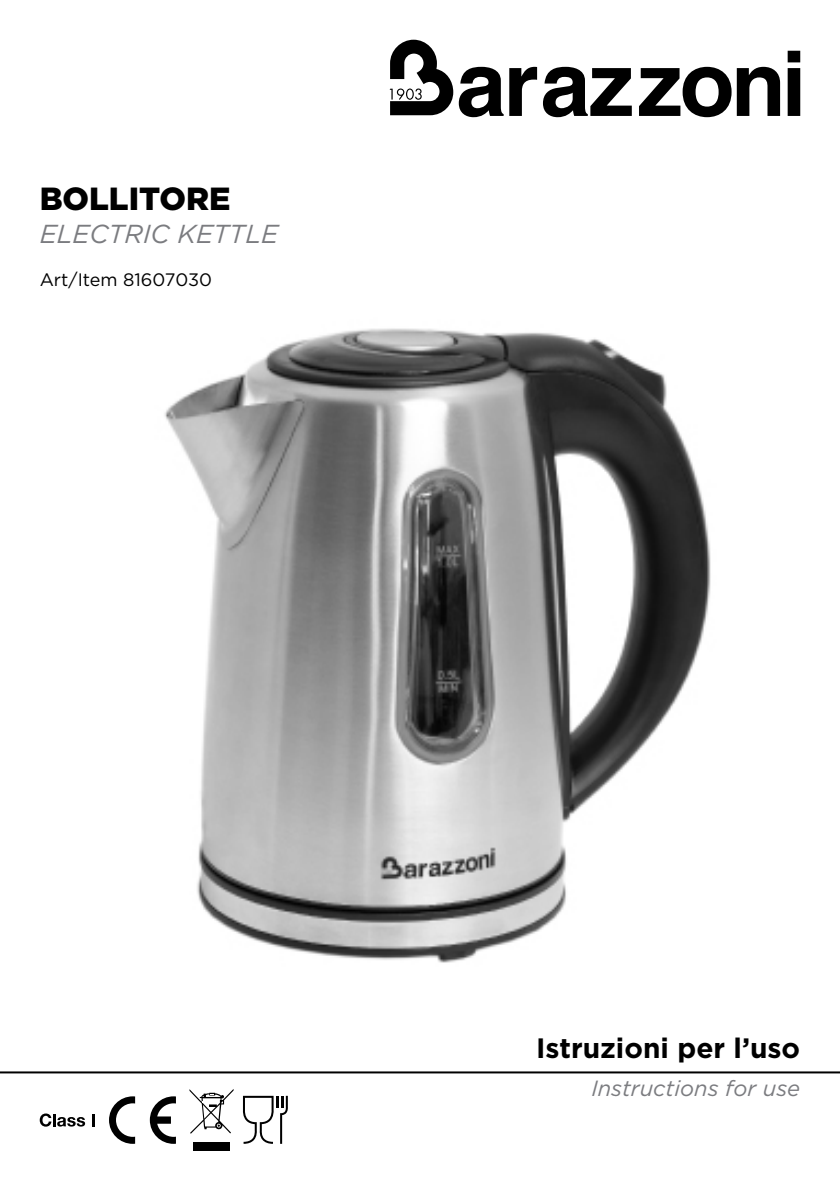
<style>
.page{position:relative;width:840px;height:1191px;background:#fff}
.page>*{position:absolute;margin:0;border:0;box-sizing:border-box;transform-origin:0 0}
.t1{font:900 32px "Gotham";color:#000}
.t2{font:700 28px "Gotham";color:#000}
.t3{font:italic 26px "Gotham";color:#7b7c80}
.t4{font:italic 22px "Gotham";color:#7b7c80}
.t5{font:18px "Gotham";color:#000}
</style>
<div class="page">
<img style="left:164px;top:328px;width:547px;height:635px">
<svg style="left:509px;top:67px;width:122px;height:50px"></svg>
<svg style="left:639px;top:67px;width:140px;height:50px"></svg>
<svg style="left:787px;top:51px;width:12px;height:65px"></svg>
<svg style="left:389px;top:40px;width:114px;height:77px"></svg>
<hr style="left:0;top:1071px;width:839px;height:2px;background:#000">
<svg style="left:40px;top:1113px;width:45px;height:13px"></svg>
<svg style="left:92px;top:1114px;width:2px;height:12px"></svg>
<svg style="left:109px;top:1096px;width:26px;height:47px"></svg>
<svg style="left:150px;top:1096px;width:26px;height:47px"></svg>
<svg style="left:242px;top:1095px;width:46px;height:48px"></svg>
<div style="left:193px;top:1142px;width:36px;height:9px;background:#000"></div>
<svg style="left:189px;top:1089px;width:44px;height:44px"></svg>
<p class="t1" style="left:40px;top:176px;width:192px">BOLLITORE</p>
<p class="t3" style="left:40px;top:217px;width:240px">ELECTRIC KETTLE</p>
<p class="t5" style="left:40px;top:268px;width:174px">Art/Item 81607030</p>
<p class="t2" style="left:536px;top:1029px;width:265px">Istruzioni per l’uso</p>
<p class="t4" style="left:591px;top:1074px;width:210px">Instructions for use</p>
</div>
